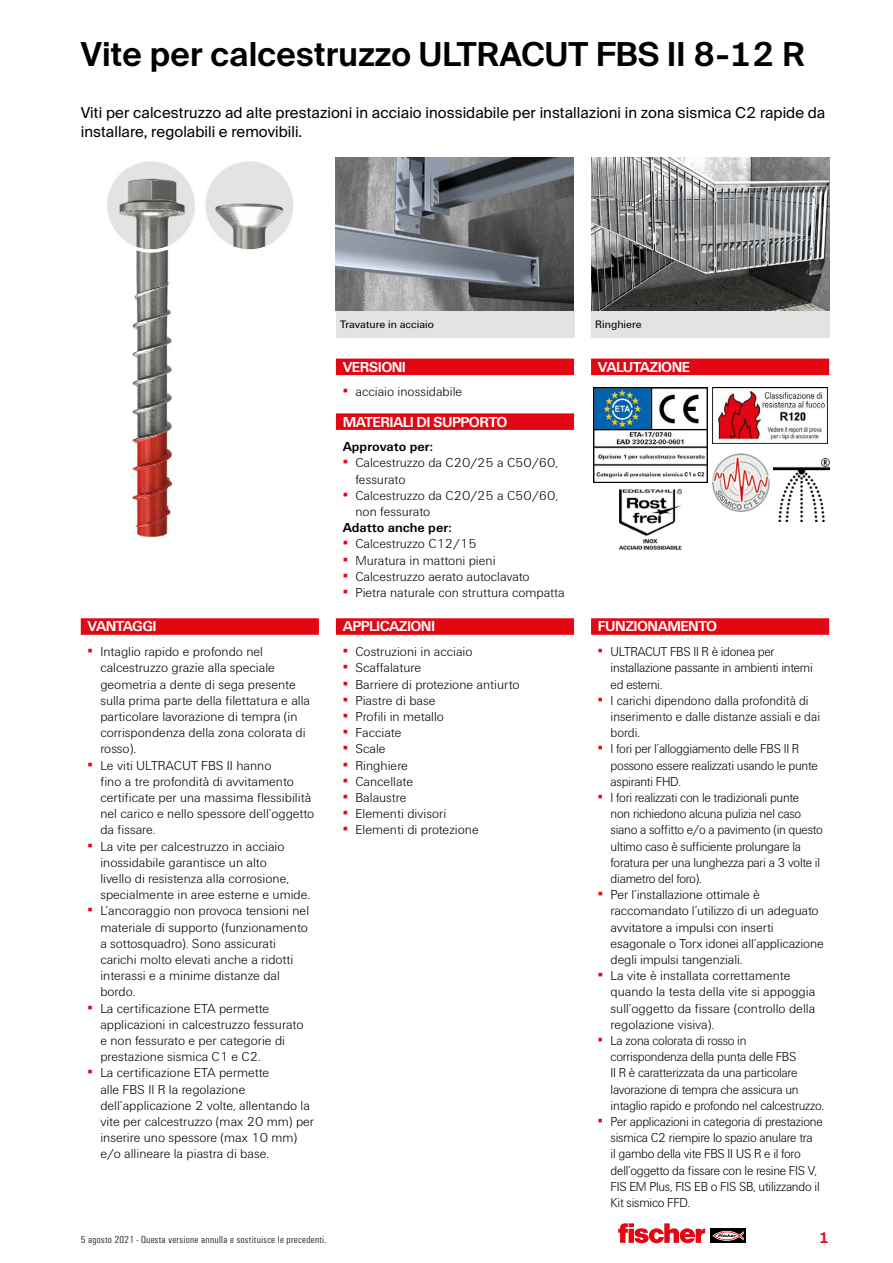
<style>
.page{position:relative;width:893px;height:1263px;background:#fff}
.page>*{position:absolute;margin:0;border:0;box-sizing:border-box;transform-origin:0 0}
.t1{font:600 33px "fischerstrong";letter-spacing:.005em;color:#000}
.t2{font:15px/18.8px "fischerstrong";letter-spacing:.005em;color:#000}
.t3{font:700 15px "Fi We";letter-spacing:-.04em;color:#fff}
.t4{font:600 15px "fischerstrong";color:#e30613}
.t5{font:300 13.5px/16.2px "Fi We";color:#000}
.t6{font:300 13.5px/16.2px "Fi We";letter-spacing:-.02em;color:#000;scale:.95 1}
.t7{font:300 13.5px/16.2px "Fi We";color:#000;scale:.95 1}
.t8{font:700 13.5px "Fi We";color:#000}
.t9{font:11.25px "Fi We";color:#000}
.t10{font:300 condensed 10.5px "Fi We";letter-spacing:.025em;color:#000;scale:1.1 1}
.s1{font-weight:400;color:#e30613}
</style>
<div class="page">
<div style="left:711px;top:1229px;width:35px;height:14px;background:#000"></div>
<svg style="left:712px;top:1231px;width:32px;height:10px"></svg>
<svg style="left:618px;top:1223px;width:87px;height:20px"></svg>
<img style="left:107px;top:161px;width:186px;height:377px">
<img style="left:336px;top:158px;width:238px;height:153px">
<img style="left:591px;top:158px;width:238px;height:153px">
<img style="left:620px;top:490px;width:62px;height:60px">
<div style="left:336px;top:359px;width:238px;height:16px;background:#e30613"></div>
<div style="left:81px;top:618px;width:238px;height:17px;background:#e30613"></div>
<div style="left:336px;top:618px;width:238px;height:17px;background:#e30613"></div>
<div style="left:591px;top:618px;width:238px;height:17px;background:#e30613"></div>
<div style="left:336px;top:413px;width:238px;height:17px;background:#e30613"></div>
<div style="left:591px;top:359px;width:238px;height:16px;background:#e30613"></div>
<div style="left:336px;top:311px;width:238px;height:26px;background:#e3e3e3"></div>
<div style="left:591px;top:311px;width:238px;height:26px;background:#e3e3e3"></div>
<img style="left:774px;top:458px;width:55px;height:63px">
<img style="left:593px;top:388px;width:115px;height:94px">
<img style="left:712px;top:388px;width:115px;height:56px">
<img style="left:712px;top:454px;width:58px;height:57px">
<h1 class="t1" style="left:81px;top:35px;width:725px">Vite per calcestruzzo ULTRACUT FBS II 8-12 R</h1>
<p class="t2" style="left:81px;top:103px;width:746px">Viti per calcestruzzo ad alte prestazioni in acciaio inossidabile per installazioni in zona sismica C2 rapide da installare, regolabili e removibili.</p>
<p class="t9" style="left:340px;top:318px;width:95px">Travature in acciaio</p>
<p class="t9" style="left:595px;top:318px;width:48px">Ringhiere</p>
<p class="t3" style="left:88px;top:618px;width:71px">VANTAGGI</p>
<p class="t5" style="left:100px;top:644px;width:211px;text-indent:-13px"><span class="s1">▪</span> Intaglio rapido e profondo nel calcestruzzo grazie alla speciale geometria a dente di sega presente sulla prima parte della filettatura e alla particolare lavorazione di tempra (in corrispondenza della zona colorata di rosso).</p>
<p class="t5" style="left:100px;top:757px;width:215px;text-indent:-13px"><span class="s1">▪</span> Le viti ULTRACUT FBS II hanno<br>fino a tre profondità di avvitamento certificate per una massima flessibilità nel carico e nello spessore dell’oggetto da fissare.</p>
<p class="t5" style="left:100px;top:838px;width:211px;text-indent:-13px"><span class="s1">▪</span> La vite per calcestruzzo in acciaio inossidabile garantisce un alto<br>livello di resistenza alla corrosione, specialmente in aree esterne e umide.</p>
<p class="t5" style="left:100px;top:903px;width:210px;text-indent:-13px"><span class="s1">▪</span> L’ancoraggio non provoca tensioni nel materiale di supporto (funzionamento a sottosquadro). Sono assicurati carichi molto elevati anche a ridotti interassi e a minime distanze dal bordo.</p>
<p class="t5" style="left:100px;top:1000px;width:205px;text-indent:-13px"><span class="s1">▪</span> La certificazione ETA permette applicazioni in calcestruzzo fessurato e non fessurato e per categorie di prestazione sismica C1 e C2.</p>
<p class="t5" style="left:100px;top:1065px;width:215px;text-indent:-13px"><span class="s1">▪</span> La certificazione ETA permette<br>alle FBS II R la regolazione dell’applicazione 2 volte, allentando la vite per calcestruzzo (max 20 mm) per inserire uno spessore (max 10 mm) e/o allineare la piastra di base.</p>
<p class="t3" style="left:343px;top:358px;width:65px">VERSIONI</p>
<p class="t5" style="left:343px;top:384px;width:121px"><span class="s1">▪</span> acciaio inossidabile</p>
<p class="t3" style="left:343px;top:413px;width:166px">MATERIALI DI SUPPORTO</p>
<p class="t8" style="left:343px;top:439px;width:92px">Approvato per:</p>
<p class="t5" style="left:355px;top:455px;width:204px;text-indent:-13px"><span class="s1">▪</span> Calcestruzzo da C20/25 a C50/60, fessurato</p>
<p class="t5" style="left:355px;top:487px;width:204px;text-indent:-13px"><span class="s1">▪</span> Calcestruzzo da C20/25 a C50/60, non fessurato</p>
<p class="t8" style="left:343px;top:520px;width:111px">Adatto anche per:</p>
<p class="t5" style="left:343px;top:536px;width:135px"><span class="s1">▪</span> Calcestruzzo C12/15</p>
<p class="t5" style="left:343px;top:552px;width:154px"><span class="s1">▪</span> Muratura in mattoni pieni</p>
<p class="t5" style="left:343px;top:568px;width:188px"><span class="s1">▪</span> Calcestruzzo aerato autoclavato</p>
<p class="t5" style="left:343px;top:585px;width:224px"><span class="s1">▪</span> Pietra naturale con struttura compatta</p>
<p class="t3" style="left:343px;top:618px;width:94px">APPLICAZIONI</p>
<p class="t5" style="left:343px;top:644px;width:131px"><span class="s1">▪</span> Costruzioni in acciaio</p>
<p class="t5" style="left:343px;top:660px;width:80px"><span class="s1">▪</span> Scaffalature</p>
<p class="t5" style="left:343px;top:676px;width:178px"><span class="s1">▪</span> Barriere di protezione antiurto</p>
<p class="t5" style="left:343px;top:692px;width:94px"><span class="s1">▪</span> Piastre di base</p>
<p class="t5" style="left:343px;top:708px;width:103px"><span class="s1">▪</span> Profili in metallo</p>
<p class="t5" style="left:343px;top:725px;width:60px"><span class="s1">▪</span> Facciate</p>
<p class="t5" style="left:343px;top:741px;width:44px"><span class="s1">▪</span> Scale</p>
<p class="t5" style="left:343px;top:757px;width:67px"><span class="s1">▪</span> Ringhiere</p>
<p class="t5" style="left:343px;top:773px;width:72px"><span class="s1">▪</span> Cancellate</p>
<p class="t5" style="left:343px;top:789px;width:65px"><span class="s1">▪</span> Balaustre</p>
<p class="t5" style="left:343px;top:806px;width:105px"><span class="s1">▪</span> Elementi divisori</p>
<p class="t5" style="left:343px;top:822px;width:138px"><span class="s1">▪</span> Elementi di protezione</p>
<p class="t10" style="left:81px;top:1234px;width:225px">5 agosto 2021 - Questa versione annulla e sostituisce le precedenti.</p>
<p class="t3" style="left:598px;top:358px;width:94px">VALUTAZIONE</p>
<p class="t3" style="left:598px;top:618px;width:121px">FUNZIONAMENTO</p>
<p class="t6" style="left:611px;top:644px;width:214px;text-indent:-13px"><span class="s1">▪</span> ULTRACUT FBS II R è idonea per installazione passante in ambienti interni ed esterni.</p>
<p class="t7" style="left:611px;top:692px;width:222px;text-indent:-13px"><span class="s1">▪</span> I carichi dipendono dalla profondità di inserimento e dalle distanze assiali e dai bordi.</p>
<p class="t6" style="left:611px;top:741px;width:220px;text-indent:-13px"><span class="s1">▪</span> I fori per l’alloggiamento delle FBS II R possono essere realizzati usando le punte aspiranti FHD.</p>
<p class="t6" style="left:611px;top:789px;width:225px;text-indent:-13px"><span class="s1">▪</span> I fori realizzati con le tradizionali punte<br>non richiedono alcuna pulizia nel caso siano a soffitto e/o a pavimento (in questo ultimo caso è sufficiente prolungare la foratura per una lunghezza pari a 3 volte il diametro del foro).</p>
<p class="t5" style="left:611px;top:887px;width:215px;text-indent:-13px"><span class="s1">▪</span> Per l’installazione ottimale è raccomandato l’utilizzo di un adeguato avvitatore a impulsi con inserti esagonale o Torx idonei all’applicazione degli impulsi tangenziali.</p>
<p class="t5" style="left:611px;top:968px;width:206px;text-indent:-13px"><span class="s1">▪</span> La vite è installata correttamente quando la testa della vite si appoggia sull’oggetto da fissare (controllo della regolazione visiva).</p>
<p class="t6" style="left:611px;top:1032px;width:226px;text-indent:-13px"><span class="s1">▪</span> La zona colorata di rosso in corrispondenza della punta delle FBS<br>II R è caratterizzata da una particolare lavorazione di tempra che assicura un intaglio rapido e profondo nel calcestruzzo.</p>
<p class="t6" style="left:611px;top:1113px;width:225px;text-indent:-13px"><span class="s1">▪</span> Per applicazioni in categoria di prestazione sismica C2 riempire lo spazio anulare tra<br>il gambo della vite FBS II US R e il foro dell’oggetto da fissare con le resine FIS V, FIS EM Plus, FIS EB o FIS SB, utilizzando il Kit sismico FFD.</p>
<p class="t4" style="left:819px;top:1229px;width:12px">1</p>
</div>
